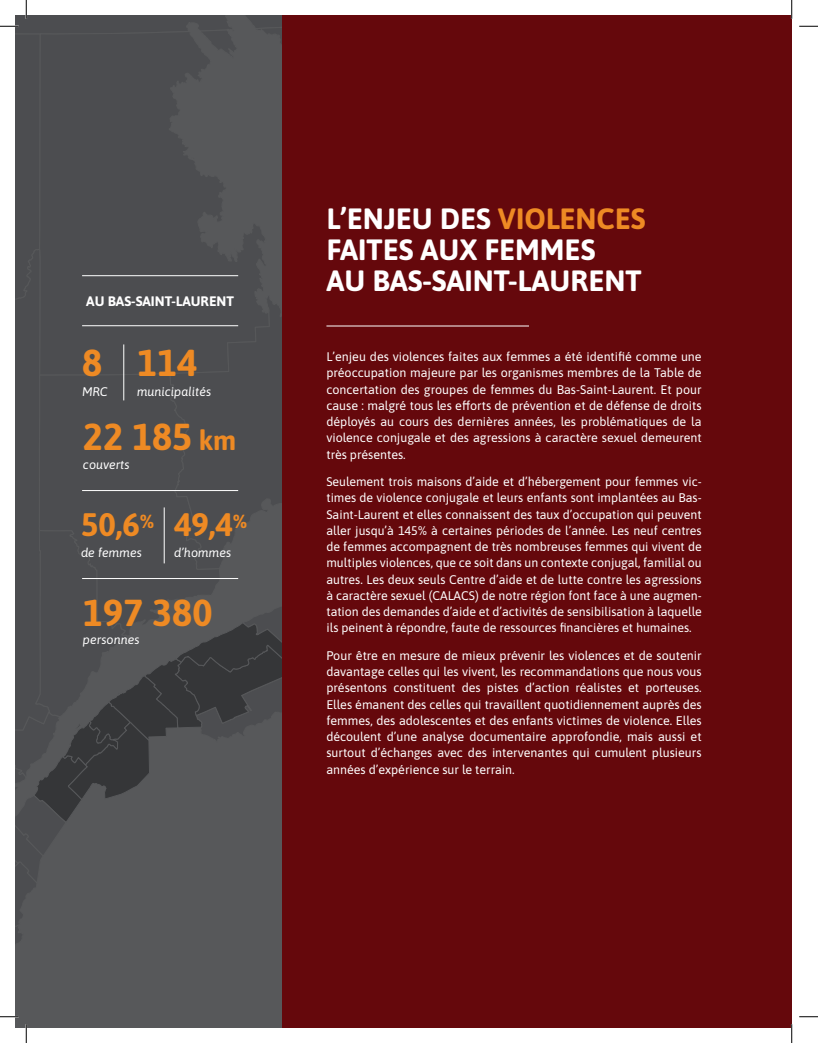
<style>
.page{position:relative;width:818px;height:1043px;background:#fff}
.page>*{position:absolute;margin:0;border:0;box-sizing:border-box;transform-origin:0 0}
.t1{font:700 37.5px "Asap";color:#ee8a24}
.t2{font:700 32.5px "Asap";color:#ee8a24}
.t3{font:700 29.38px/31.2px "Asap";color:#fff}
.t4{font:700 13.75px "Asap";color:#fff}
.t5{font:12.5px/16.2px "Asap";color:#fff;text-align:justify}
.t6{font:italic 12.5px "Asap";color:#fff}
.s1{font-size:27.5px}
.s2{color:#ee8a24}
</style>
<div class="page">
<div style="left:281px;top:15px;width:510px;height:1013px;background:#65080c"></div>
<div style="left:15px;top:15px;width:266px;height:1013px;background:#57585a"></div>
<hr style="left:326px;top:326px;width:203px;height:1px;background:#fff">
<svg style="left:799px;top:25px;width:19px;height:2px"></svg>
<svg style="left:0;top:1016px;width:18px;height:1px"></svg>
<svg style="left:799px;top:1016px;width:19px;height:1px"></svg>
<svg style="left:0;top:0;width:281px;height:943px"></svg>
<svg style="left:25px;top:1024px;width:2px;height:18px"></svg>
<svg style="left:790px;top:0;width:2px;height:19px"></svg>
<svg style="left:790px;top:1024px;width:2px;height:18px"></svg>
<p class="t4" style="left:86px;top:291px;width:149px">AU BAS-SAINT-LAURENT</p>
<p class="t1" style="left:82px;top:337px;width:22px">8</p>
<p class="t1" style="left:137px;top:337px;width:62px">114</p>
<p class="t6" style="left:82px;top:383px;width:27px">MRC</p>
<p class="t6" style="left:137px;top:383px;width:76px">municipalités</p>
<p class="t1" style="left:83px;top:411px;width:155px">22 185 <span class="s1">km</span></p>
<p class="t6" style="left:83px;top:455px;width:48px">couverts</p>
<p class="t2" style="left:81px;top:502px;width:75px">50,6<sup>%</sup></p>
<p class="t2" style="left:174px;top:502px;width:75px">49,4<sup>%</sup></p>
<p class="t6" style="left:81px;top:544px;width:62px">de femmes</p>
<p class="t6" style="left:174px;top:544px;width:58px">d’hommes</p>
<p class="t1" style="left:83px;top:586px;width:131px">197 380</p>
<p class="t6" style="left:83px;top:631px;width:58px">personnes</p>
<p class="t3" style="left:326px;top:201px;width:320px">L’ENJEU DES <span class="s2">VIOLENCES<br></span>FAITES AUX FEMMES<br>AU BAS-SAINT-LAURENT</p>
<p class="t5" style="left:326px;top:348px;width:377px">L’enjeu des violences faites aux femmes a été identifié comme une préoccupation majeure par les organismes membres de la Table de concertation des groupes de femmes du Bas-Saint-Laurent. Et pour cause : malgré tous les efforts de prévention et de défense de droits déployés au cours des dernières années, les problématiques de la violence conjugale et des agressions à caractère sexuel demeurent très présentes.</p>
<p class="t5" style="left:326px;top:473px;width:377px">Seulement trois maisons d’aide et d’hébergement pour femmes vic&shy;times de violence conjugale et leurs enfants sont implantées au Bas-Saint-Laurent et elles connaissent des taux d’occupation qui peuvent aller jusqu’à 145% à certaines périodes de l’année. Les neuf centres de femmes accompagnent de très nombreuses femmes qui vivent de multiples violences, que ce soit dans un contexte conjugal, familial ou autres. Les deux seuls Centre d’aide et de lutte contre les agressions à caractère sexuel (CALACS) de notre région font face à une augmen&shy;tation des demandes d’aide et d’activités de sensibilisation à laquelle ils peinent à répondre, faute de ressources financières et humaines.</p>
<p class="t5" style="left:326px;top:646px;width:377px">Pour être en mesure de mieux prévenir les violences et de soutenir davantage celles qui les vivent, les recommandations que nous vous présentons constituent des pistes d’action réalistes et porteuses.<br>Elles émanent des celles qui travaillent quotidiennement auprès des femmes, des adolescentes et des enfants victimes de violence. Elles découlent d’une analyse documentaire approfondie, mais aussi et surtout d’échanges avec des intervenantes qui cumulent plusieurs années d’expérience sur le terrain.</p>
</div>
